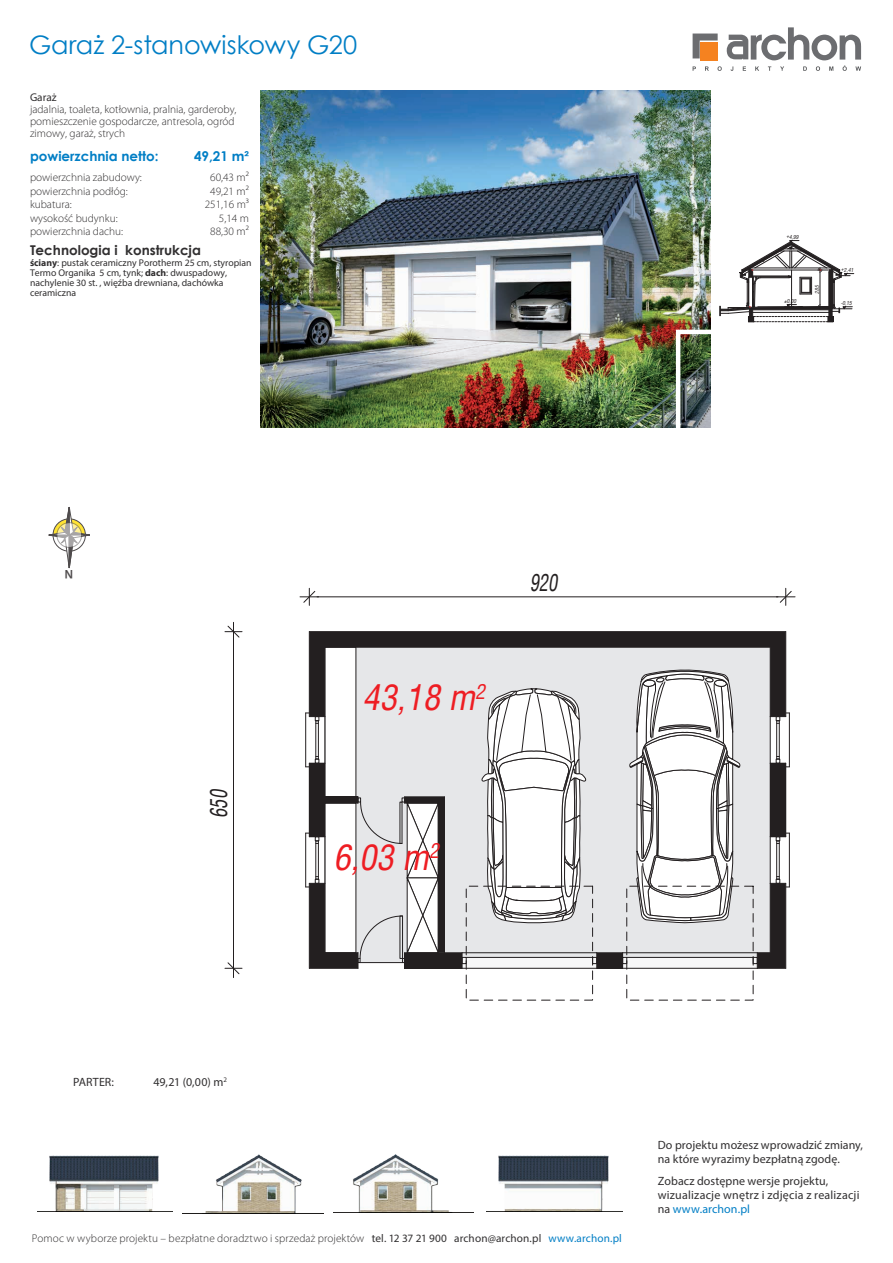
<style>
.page{position:relative;width:893px;height:1263px;background:#fff}
.page>*{position:absolute;margin:0;border:0;box-sizing:border-box;transform-origin:0 0}
.t1{font:34.35px "Switzerland Condensed CE Italic";color:#ee1d23}
.t2{font:25.5px "Century Gothic";color:#007ec5}
.t3{font:italic 22.95px "Switzerland Condensed";color:#231f20;scale:.8 1}
.t4{font:700 13.5px "Century Gothic";color:#007ec5}
.t5{font:700 13.5px "Century Gothic";color:#312f30}
.t6{font:600 12.6px "Myriad Pro";color:#231f20}
.t7{font:12px/14.1px "Myriad Pro";letter-spacing:.005em;color:#312f30}
.t8{font:300 11.25px/12px "Myriad Pro";color:#312f30}
.t9{font:11.25px "Myriad Pro";color:#312f30}
.t10{font:9.75px/10.2px "Myriad Pro";color:#312f30}
.t11{font:italic 5.4px "Switzerland Condensed";color:#231f20}
.s1{font-weight:700}
.s2{font-weight:400}
.s3{font-weight:400;color:#007ec5}
.s4{color:#007ec5}
</style>
<div class="page">
<hr style="left:309px;top:631px;width:477px;height:1px;background:#231f20">
<hr style="left:305px;top:833px;width:1px;height:54px;background:#231f20">
<hr style="left:305px;top:713px;width:1px;height:54px;background:#231f20">
<hr style="left:789px;top:833px;width:1px;height:54px;background:#231f20">
<hr style="left:789px;top:713px;width:1px;height:54px;background:#231f20">
<svg style="left:306px;top:632px;width:483px;height:369px"></svg>
<hr style="left:405px;top:803px;width:33px;height:1px;background:#231f20">
<hr style="left:405px;top:796px;width:39px;height:1px;background:#231f20">
<hr style="left:317px;top:596px;width:461px;height:1px;background:#231f20">
<svg style="left:300px;top:588px;width:19px;height:17px"></svg>
<svg style="left:776px;top:588px;width:19px;height:17px"></svg>
<hr style="left:233px;top:639px;width:1px;height:321px;background:#231f20">
<svg style="left:225px;top:960px;width:17px;height:17px"></svg>
<svg style="left:225px;top:622px;width:17px;height:17px"></svg>
<svg style="left:719px;top:240px;width:135px;height:82px"></svg>
<img style="left:37px;top:1155px;width:136px;height:57px">
<img style="left:205px;top:1154px;width:97px;height:59px">
<img style="left:487px;top:1155px;width:136px;height:57px">
<img style="left:353px;top:1154px;width:96px;height:58px">
<img style="left:260px;top:90px;width:450px;height:338px">
<svg style="left:48px;top:507px;width:42px;height:62px"></svg>
<svg style="left:57px;top:523px;width:25px;height:24px"></svg>
<div style="left:57px;top:522px;width:25px;height:26px;border:1px solid #231f20;border-radius:50%"></div>
<svg style="left:693px;top:27px;width:168px;height:44px"></svg>
<h2 class="t2" style="left:29px;top:27px;width:330px">Garaż 2-stanowiskowy G20</h2>
<p class="t9" style="left:30px;top:91px;width:28px">Garaż</p>
<p class="t8" style="left:30px;top:103px;width:208px">jadalnia, toaleta, kotłownia, pralnia, garderoby, pomieszczenie gospodarcze, antresola, ogród zimowy, garaż, strych</p>
<p class="t4" style="left:30px;top:148px;width:130px">powierzchnia netto:</p>
<p class="t4" style="left:194px;top:148px;width:56px">49,21 m²</p>
<p class="t8" style="left:30px;top:171px;width:113px">powierzchnia zabudowy:</p>
<p class="t8" style="left:210px;top:171px;width:40px">60,43 m²</p>
<p class="t8" style="left:30px;top:185px;width:99px">powierzchnia podłóg:</p>
<p class="t8" style="left:210px;top:185px;width:40px">49,21 m²</p>
<p class="t8" style="left:30px;top:198px;width:43px">kubatura:</p>
<p class="t8" style="left:205px;top:198px;width:46px">251,16 m³</p>
<p class="t8" style="left:30px;top:212px;width:89px">wysokość budynku:</p>
<p class="t8" style="left:219px;top:212px;width:32px">5,14 m</p>
<p class="t8" style="left:30px;top:225px;width:95px">powierzchnia dachu:</p>
<p class="t8" style="left:210px;top:225px;width:40px">88,30 m²</p>
<p class="t5" style="left:30px;top:243px;width:173px">Technologia i konstrukcja</p>
<p class="t10" style="left:30px;top:257px;width:223px"><span class="s1">ściany</span>: pustak ceramiczny Porotherm 25 cm, styropian Termo Organika 5 cm, tynk; <span class="s1">dach</span>: dwuspadowy, nachylenie 30 st. , więźba drewniana, dachówka ceramiczna</p>
<p class="t11" style="left:786px;top:234px;width:14px">+4,99</p>
<p class="t11" style="left:784px;top:298px;width:14px">±0,00</p>
<p class="t11" style="left:814px;top:294px;width:10px;rotate:-90deg">285</p>
<p class="t11" style="left:841px;top:267px;width:14px">+2,41</p>
<p class="t11" style="left:841px;top:300px;width:13px">-0,15</p>
<p class="t6" style="left:73px;top:583px;width:10px;rotate:-180deg">N</p>
<h3 class="t3" style="left:205px;top:818px;width:37px;rotate:-90deg">650</h3>
<h1 class="t1" style="left:362px;top:677px;width:124px">43,18 m<sup>2</sup></h1>
<h3 class="t3" style="left:530px;top:569px;width:36px">920</h3>
<h1 class="t1" style="left:333px;top:837px;width:107px">6,03 m<sup>2</sup></h1>
<p class="t7" style="left:73px;top:1075px;width:42px">PARTER:</p>
<p class="t7" style="left:154px;top:1075px;width:75px">49,21 (0,00) m<sup>2</sup></p>
<p class="t8" style="left:32px;top:1232px;width:591px">Pomoc w wyborze projektu – bezpłatne doradztwo i sprzedaż projektów <span class="s2">tel. 12 37 21 900 archon@archon.pl</span> <span class="s3">www.archon.pl</span></p>
<p class="t7" style="left:658px;top:1138px;width:207px">Do projektu możesz wprowadzić zmiany, na które wyrazimy bezpłatną zgodę.</p>
<p class="t7" style="left:658px;top:1173px;width:203px">Zobacz dostępne wersje projektu, wizualizacje wnętrz i zdjęcia z realizacji na <span class="s4">www.archon.pl</span></p>
</div>
